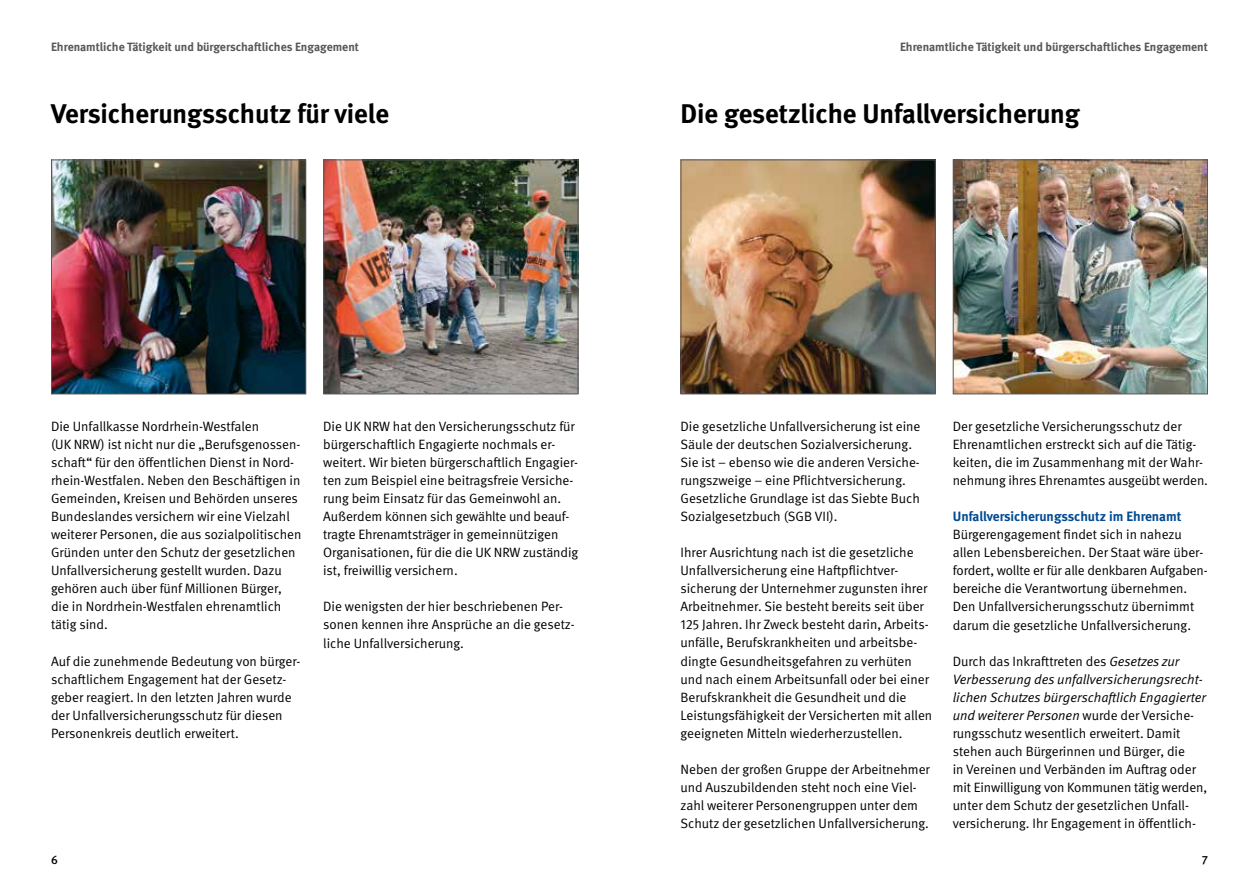
<style>
.page{position:relative;width:1259px;height:893px;background:#fff}
.page>*{position:absolute;margin:0;border:0;box-sizing:border-box;transform-origin:0 0}
.t1{font:700 27px "DGUV Meta";color:#000}
.t2{font:13.5px/18.1px "DGUV Meta";color:#000}
.t3{font:700 13.5px "DGUV Meta";color:#004b93}
.t4{font:700 12px "DGUV Meta";color:#58585a}
.t5{font:500 12px "DGUV Meta";color:#000}
.s1{font-style:italic}
</style>
<div class="page">
<img style="left:53px;top:161px;width:251px;height:231px">
<div style="left:51px;top:159px;width:255px;height:235px;border:1px solid #58585a"></div>
<img style="left:682px;top:161px;width:251px;height:231px">
<div style="left:680px;top:159px;width:255px;height:235px;border:1px solid #58585a"></div>
<img style="left:325px;top:161px;width:251px;height:231px">
<div style="left:323px;top:159px;width:255px;height:235px;border:1px solid #58585a"></div>
<img style="left:954px;top:161px;width:252px;height:231px">
<div style="left:952px;top:159px;width:256px;height:235px;border:1px solid #58585a"></div>
<p class="t4" style="left:51px;top:40px;width:309px">Ehrenamtliche Tätigkeit und bürgerschaftliches Engagement</p>
<p class="t4" style="left:900px;top:40px;width:309px">Ehrenamtliche Tätigkeit und bürgerschaftliches Engagement</p>
<h1 class="t1" style="left:51px;top:98px;width:340px">Versicherungsschutz für viele</h1>
<h1 class="t1" style="left:680px;top:98px;width:401px">Die gesetzliche Unfallversicherung</h1>
<p class="t2" style="left:51px;top:417px;width:252px">Die Unfallkasse Nordrhein-Westfalen<br>(UK NRW) ist nicht nur die „Berufsgenossen&shy;schaft“ für den öffentlichen Dienst in Nord&shy;rhein-Westfalen. Neben den Beschäftigen in Gemeinden, Kreisen und Behörden unseres Bundeslandes versichern wir eine Vielzahl weiterer Personen, die aus sozialpolitischen Gründen unter den Schutz der gesetzlichen Unfallversicherung gestellt wurden. Dazu gehören auch über fünf Millionen Bürger, die in Nordrhein-Westfalen ehrenamtlich tätig sind.</p>
<p class="t2" style="left:51px;top:652px;width:251px">Auf die zunehmende Bedeutung von bürger&shy;schaftlichem Engagement hat der Gesetz&shy;geber reagiert. In den letzten Jahren wurde der Unfallversicherungsschutz für diesen Personenkreis deutlich erweitert.</p>
<p class="t2" style="left:323px;top:417px;width:257px">Die UK NRW hat den Versicherungsschutz für bürgerschaftlich Engagierte nochmals er&shy;weitert. Wir bieten bürgerschaftlich Engagier&shy;ten zum Beispiel eine beitragsfreie Versiche&shy;rung beim Einsatz für das Gemeinwohl an.<br>Außerdem können sich gewählte und beauf&shy;tragte Ehrenamtsträger in gemeinnützigen Organisationen, für die die UK NRW zuständig ist, freiwillig versichern.</p>
<p class="t2" style="left:323px;top:598px;width:253px">Die wenigsten der hier beschriebenen Per&shy;sonen kennen ihre Ansprüche an die gesetz&shy;liche Unfallversicherung.</p>
<p class="t2" style="left:680px;top:417px;width:241px">Die gesetzliche Unfallversicherung ist eine Säule der deutschen Sozialversicherung.<br>Sie ist – ebenso wie die anderen Versiche&shy;rungszweige – eine Pflichtversicherung.<br>Gesetzliche Grundlage ist das Siebte Buch Sozialgesetzbuch (SGB VII).</p>
<p class="t2" style="left:680px;top:544px;width:253px">Ihrer Ausrichtung nach ist die gesetzliche Unfallversicherung eine Haftpflichtver&shy;sicherung der Unternehmer zugunsten ihrer Arbeitnehmer. Sie besteht bereits seit über 125 Jahren. Ihr Zweck besteht darin, Arbeits&shy;unfälle, Berufskrankheiten und arbeitsbe&shy;dingte Gesundheitsgefahren zu verhüten und nach einem Arbeitsunfall oder bei einer Berufskrankheit die Gesundheit und die Leistungsfähigkeit der Versicherten mit allen geeigneten Mitteln wiederherzustellen.</p>
<p class="t2" style="left:680px;top:761px;width:251px">Neben der großen Gruppe der Arbeitnehmer und Auszubildenden steht noch eine Viel&shy;zahl weiterer Personengruppen unter dem Schutz der gesetzlichen Unfallversicherung.</p>
<p class="t2" style="left:952px;top:417px;width:257px">Der gesetzliche Versicherungsschutz der Ehrenamtlichen erstreckt sich auf die Tätig&shy;keiten, die im Zusammenhang mit der Wahr&shy;nehmung ihres Ehrenamtes ausgeübt werden.</p>
<p class="t3" style="left:952px;top:508px;width:230px">Unfallversicherungsschutz im Ehrenamt</p>
<p class="t2" style="left:952px;top:526px;width:256px">Bürgerengagement findet sich in nahezu allen Lebensbereichen. Der Staat wäre über&shy;fordert, wollte er für alle denkbaren Aufgaben&shy;bereiche die Verantwortung übernehmen.<br>Den Unfallversicherungsschutz übernimmt darum die gesetzliche Unfallversicherung.</p>
<p class="t2" style="left:952px;top:652px;width:256px">Durch das Inkrafttreten des <span class="s1">Gesetzes zur Verbesserung des unfallversicherungsrecht&shy;lichen Schutzes bürgerschaftlich Engagierter und weiterer Personen</span> wurde der Versiche&shy;rungsschutz wesentlich erweitert. Damit stehen auch Bürgerinnen und Bürger, die<br>in Vereinen und Verbänden im Auftrag oder mit Einwilligung von Kommunen tätig werden, unter dem Schutz der gesetzlichen Unfall&shy;versicherung. Ihr Engagement in öffentlich-</p>
<p class="t5" style="left:51px;top:853px;width:8px">6</p>
<p class="t5" style="left:1201px;top:853px;width:8px">7</p>
</div>
